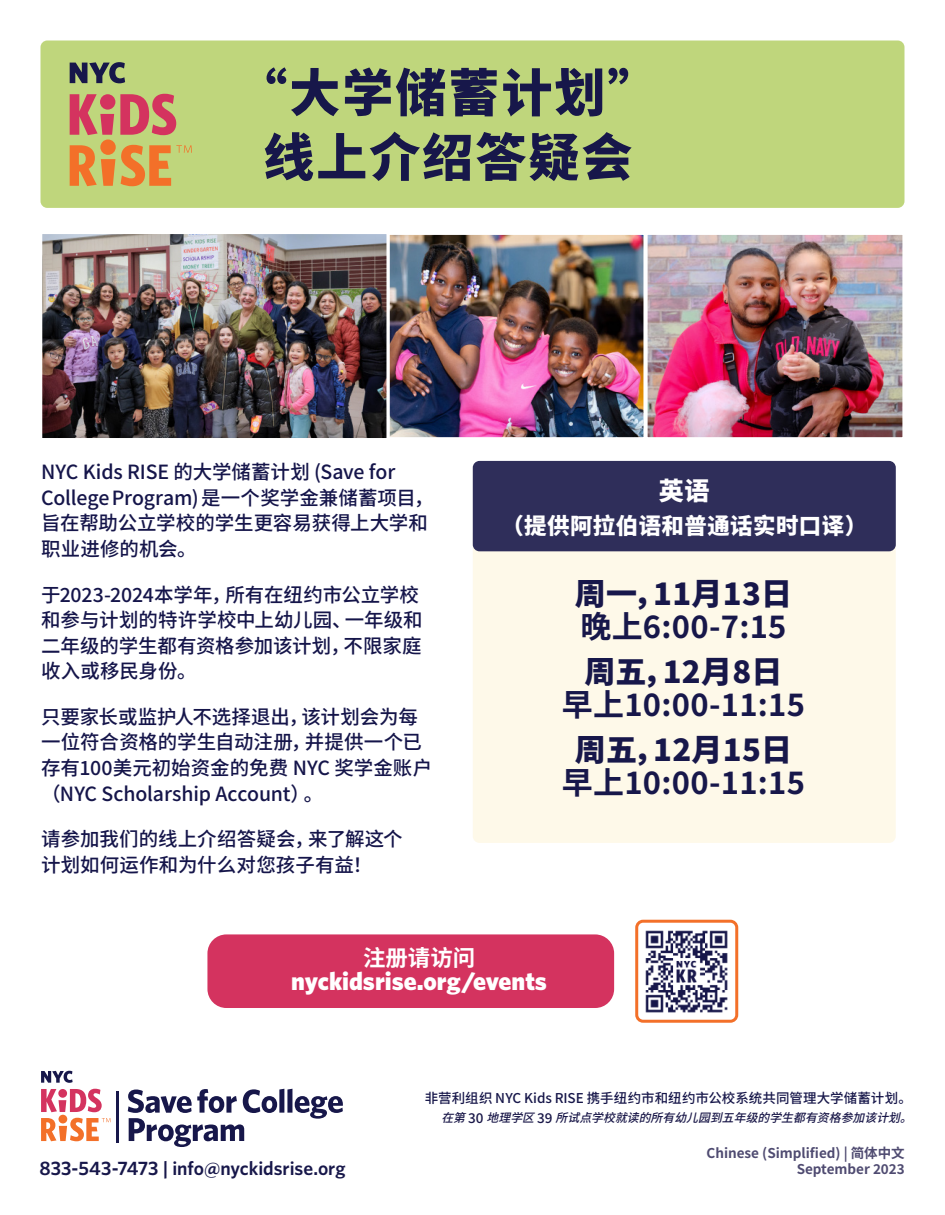
<style>
.page{position:relative;width:945px;height:1215px;background:#fff}
.page>*{position:absolute;margin:0;border:0;box-sizing:border-box;transform-origin:0 0}
.t1{font:900 51px/64.5px "Noto Sans SC";letter-spacing:.04em;color:#17174a;text-align:center}
.t2{font:700 31.05px "Noto Sans SC";letter-spacing:.01em;color:#17174a}
.t3{font:900 31.05px "Noto Sans SC";letter-spacing:.01em;color:#17174a}
.t4{font:900 25.5px "Whitney";color:#fff}
.t5{font:900 25.05px "Noto Sans SC";color:#fff}
.t6{font:900 22.5px "Noto Sans SC";letter-spacing:.02em;color:#fff}
.t7{font:700 22.5px "Noto Sans SC";color:#fff}
.t8{font:500 19.5px/25.5px "Noto Sans SC";letter-spacing:-.005em;color:#15154a}
.t9{font:600 19.5px "Whitney";color:#17174a}
.t10{font:500 13.5px "Noto Sans SC";letter-spacing:.005em;color:#17174a}
.t11{font:700 13.5px "Noto Sans SC";color:#4f4b71}
.t12{font:italic 500 11.85px "Noto Sans SC";color:#191748}
.s1{font-style:normal;font-size:13.5px}
</style>
<div class="page">
<svg style="left:41px;top:1089px;width:61px;height:23px"></svg>
<div style="left:58px;top:1089px;width:9px;height:9px;background:#d4335f;border-radius:50%"></div>
<svg style="left:41px;top:1071px;width:32px;height:12px"></svg>
<div style="left:59px;top:1115px;width:8px;height:8px;background:#f37029;border-radius:50%"></div>
<svg style="left:41px;top:1118px;width:70px;height:23px"></svg>
<hr style="left:116px;top:1091px;width:3px;height:51px;background:#17174a">
<svg style="left:128px;top:1089px;width:215px;height:58px"></svg>
<div style="left:473px;top:527px;width:423px;height:316px;background:#fef9e9;border-radius:7px"></div>
<div style="left:473px;top:461px;width:423px;height:90px;background:#2f2e5a;border-radius:7px"></div>
<div style="left:40px;top:40px;width:864px;height:168px;background:#bfd67c;border-radius:7px"></div>
<svg style="left:70px;top:94px;width:44px;height:41px"></svg>
<svg style="left:120px;top:94px;width:56px;height:41px"></svg>
<div style="left:100px;top:94px;width:15px;height:16px;background:#d4335f;border-radius:50%"></div>
<svg style="left:70px;top:145px;width:45px;height:41px"></svg>
<svg style="left:70px;top:62px;width:55px;height:21px"></svg>
<div style="left:100px;top:139px;width:16px;height:16px;background:#f37029;border-radius:50%"></div>
<svg style="left:121px;top:145px;width:71px;height:41px"></svg>
<div style="left:207px;top:934px;width:407px;height:74px;background:#d4335f;border-radius:19px"></div>
<img style="left:639px;top:924px;width:95px;height:95px">
<div style="left:635px;top:920px;width:103px;height:103px;border:3px solid #f37029;border-radius:6px"></div>
<img style="left:42px;top:234px;width:345px;height:204px">
<img style="left:389px;top:234px;width:255px;height:204px">
<img style="left:647px;top:235px;width:256px;height:203px">
<h1 class="t1" style="left:236px;top:62px;width:424px">“大学储蓄计划”线上介绍答疑会</h1>
<p class="t8" style="left:41px;top:460px;width:394px">NYC Kids RISE 的大学储蓄计划 (Save for<br>College Program) 是一个奖学金兼储蓄项目，旨在帮助公立学校的学生更容易获得上大学和职业进修的机会。</p>
<p class="t8" style="left:41px;top:582px;width:383px">于2023-2024本学年，所有在纽约市公立学校和参与计划的特许学校中上幼儿园、一年级和二年级的学生都有资格参加该计划，不限家庭收入或移民身份。</p>
<p class="t8" style="left:41px;top:705px;width:393px">只要家长或监护人不选择退出，该计划会为每一位符合资格的学生自动注册，并提供一个已存有100美元初始资金的免费 NYC 奖学金账户（NYC Scholarship Account）。</p>
<p class="t8" style="left:41px;top:827px;width:363px">请参加我们的线上介绍答疑会，来了解这个计划如何运作和为什么对您孩子有益！</p>
<p class="t5" style="left:659px;top:476px;width:52px">英语</p>
<p class="t6" style="left:501px;top:513px;width:367px">（提供阿拉伯语和普通话实时口译）</p>
<h2 class="t3" style="left:575px;top:576px;width:219px">周一，11月13日</h2>
<h2 class="t2" style="left:580px;top:609px;width:208px">晚上6:00-7:15</h2>
<h2 class="t3" style="left:584px;top:654px;width:200px">周五，12月8日</h2>
<h2 class="t2" style="left:562px;top:687px;width:245px">早上10:00-11:15</h2>
<h2 class="t3" style="left:575px;top:732px;width:219px">周五，12月15日</h2>
<h2 class="t2" style="left:562px;top:765px;width:245px">早上10:00-11:15</h2>
<p class="t7" style="left:363px;top:945px;width:114px">注册请访问</p>
<h3 class="t4" style="left:291px;top:964px;width:257px">nyckidsrise.org/events</h3>
<p class="t10" style="left:425px;top:1090px;width:489px">非营利组织 NYC Kids RISE 携手纽约市和纽约市公校系统共同管理大学储蓄计划。</p>
<p class="t12" style="left:441px;top:1111px;width:479px">在第<span class="s1">3 0</span> 地理学区<span class="s1">3 9</span> 所试点学校就读的所有幼儿园到五年级的学生都有资格参加该计划。</p>
<p class="t11" style="left:707px;top:1145px;width:200px">Chinese (Simplified) | 简体中文</p>
<p class="t9" style="left:39px;top:1155px;width:308px">833-543-7473 | info@nyckidsrise.org</p>
<p class="t11" style="left:797px;top:1161px;width:110px">September 2023</p>
</div>
